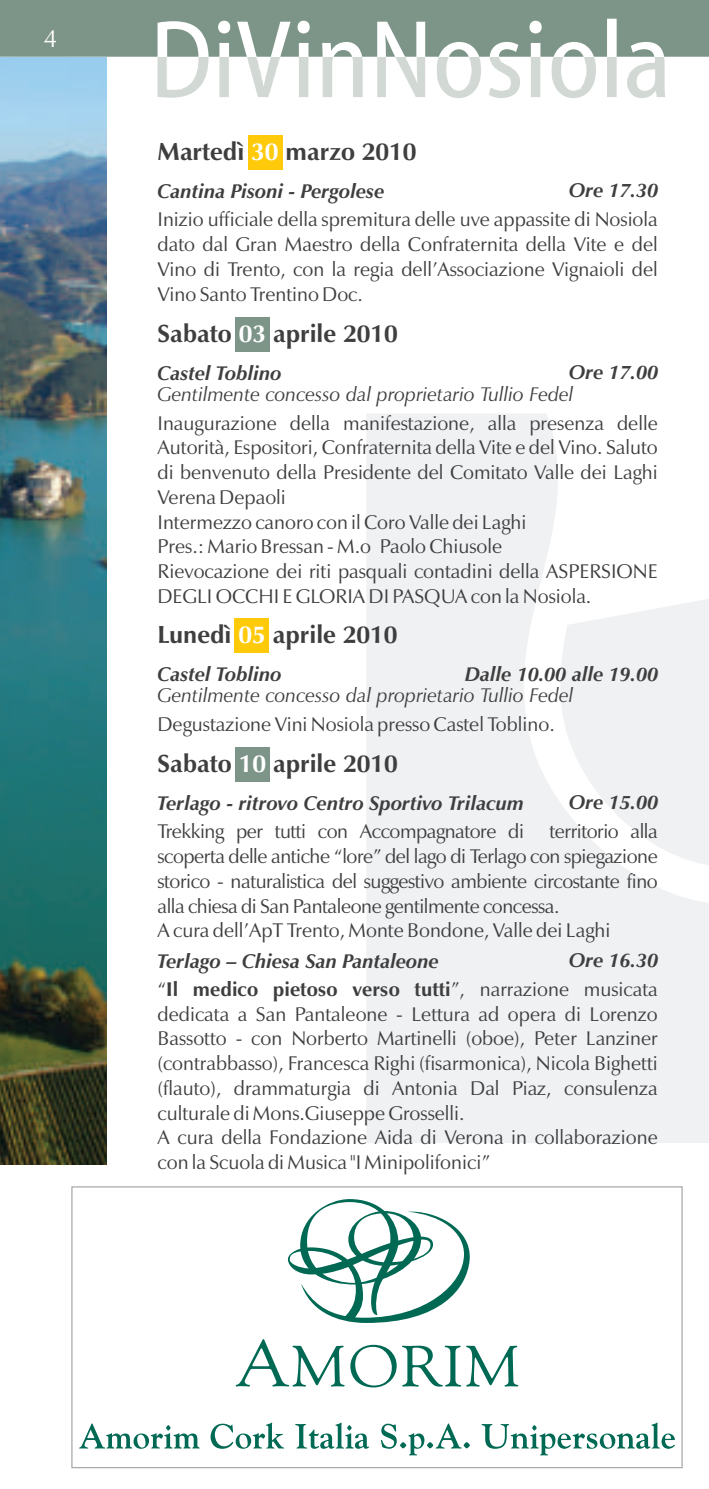
<style>
.page{position:relative;width:709px;height:1489px;background:#fff}
.page>*{position:absolute;margin:0;border:0;box-sizing:border-box;transform-origin:0 0}
.t1{font:700 25px "Zapf Humanist 601 BT";color:#3e3e3f}
.t2{font:25px "Zapf Humanist 601 BT";color:#fff}
.t3{font:20px/24.8px "Zapf Humanist 601 BT";color:#3e3e3f}
.t4{font:20px/24.8px "Zapf Humanist 601 BT";letter-spacing:-.02em;color:#3e3e3f}
.t5{font:italic 700 20px "Zapf Humanist 601 BT";color:#3e3e3f}
.t6{font:italic 20px "Zapf Humanist 601 BT";color:#3e3e3f}
.t7{font:700 20px "Zapf Humanist 601 BT";color:#3e3e3f}
.s1{color:#fff}
.s2{font-weight:400}
</style>
<div class="page">
<svg style="left:366px;top:414px;width:343px;height:728px;fill:#f0f1f2"></svg>
<svg style="left:556px;top:567px;width:153px;height:300px;fill:#f0f1f2"></svg>
<img style="left:0;top:57px;width:106px;height:1107px">
<img style="left:157px;top:57px;width:508px;height:41px">
<svg style="left:0;top:0;width:709px;height:57px;background:#8ea297"></svg>
<div style="left:248px;top:136px;width:34px;height:34px;background:#feca0a"></div>
<div style="left:235px;top:747px;width:34px;height:34px;background:#7d9588"></div>
<svg style="left:236px;top:1339px;width:282px;height:48px"></svg>
<svg style="left:288px;top:1199px;width:182px;height:123px"></svg>
<svg style="left:79px;top:1423px;width:120px;height:25px"></svg>
<svg style="left:210px;top:1422px;width:74px;height:26px"></svg>
<svg style="left:295px;top:1422px;width:74px;height:26px"></svg>
<svg style="left:380px;top:1423px;width:17px;height:25px"></svg>
<svg style="left:400px;top:1441px;width:6px;height:7px"></svg>
<svg style="left:408px;top:1433px;width:16px;height:22px"></svg>
<svg style="left:427px;top:1441px;width:6px;height:7px"></svg>
<svg style="left:435px;top:1423px;width:26px;height:25px"></svg>
<svg style="left:463px;top:1441px;width:7px;height:7px"></svg>
<svg style="left:481px;top:1422px;width:194px;height:33px"></svg>
<div style="left:71px;top:1186px;width:611px;height:281px;border:1px solid #a8a9ad"></div>
<div style="left:235px;top:317px;width:34px;height:34px;background:#7d9588"></div>
<div style="left:234px;top:618px;width:34px;height:34px;background:#feca0a"></div>
<p class="t2" style="left:44px;top:28px;width:15px">4</p>
<p class="t1" style="left:157px;top:141px;width:261px">Martedì <span class="s1">30</span> marzo 2010</p>
<p class="t5" style="left:157px;top:183px;width:228px">Cantina Pisoni - Pergolese</p>
<p class="t5" style="left:569px;top:182px;width:91px">Ore 17.30</p>
<p class="t3" style="left:157px;top:209px;width:502px">Inizio ufficiale della spremitura delle uve appassite di Nosiola</p>
<p class="t3" style="left:157px;top:234px;width:502px;text-align:justify">dato dal Gran Maestro della Confraternita della Vite e del Vino di Trento, con la regia dell’Associazione Vignaioli del Vino Santo Trentino Doc.</p>
<p class="t1" style="left:157px;top:323px;width:242px">Sabato <span class="s1">03</span> aprile 2010</p>
<p class="t5" style="left:569px;top:363px;width:91px">Ore 17.00</p>
<p class="t6" style="left:157px;top:386px;width:417px">Gentilmente concesso dal proprietario Tullio Fedel</p>
<p class="t5" style="left:157px;top:364px;width:126px">Castel Toblino</p>
<p class="t3" style="left:157px;top:412px;width:502px">Inaugurazione della manifestazione, alla presenza delle</p>
<p class="t3" style="left:157px;top:436px;width:502px">Autorità, Espositori, Confraternita della Vite e del Vino. Saluto di benvenuto della Presidente del Comitato Valle dei Laghi Verena Depaoli<br>Intermezzo canoro con il Coro Valle dei Laghi<br>Pres.: Mario Bressan - M.o Paolo Chiusole<br>Rievocazione dei riti pasquali contadini della ASPERSIONE DEGLI OCCHI E GLORIA DI PASQUA con la Nosiola.</p>
<p class="t1" style="left:157px;top:624px;width:242px">Lunedì <span class="s1">05</span> aprile 2010</p>
<p class="t5" style="left:157px;top:666px;width:126px">Castel Toblino</p>
<p class="t5" style="left:465px;top:666px;width:195px">Dalle 10.00 alle 19.00</p>
<p class="t6" style="left:157px;top:687px;width:417px">Gentilmente concesso dal proprietario Tullio Fedel</p>
<p class="t3" style="left:157px;top:713px;width:399px">Degustazione Vini Nosiola presso Castel Toblino.</p>
<p class="t1" style="left:157px;top:753px;width:242px">Sabato <span class="s1">10</span> aprile 2010</p>
<p class="t5" style="left:157px;top:794px;width:368px">Terlago - ritrovo Centro Sportivo Trilacum</p>
<p class="t5" style="left:569px;top:793px;width:91px">Ore 15.00</p>
<p class="t4" style="left:157px;top:820px;width:368px">Trekking per tutti con Accompagnatore di</p>
<p class="t4" style="left:549px;top:820px;width:110px">territorio alla</p>
<p class="t4" style="left:157px;top:845px;width:502px">scoperta delle antiche “lore” del lago di Terlago con spiegazione storico - naturalistica del suggestivo ambiente circostante fino alla chiesa di San Pantaleone gentilmente concessa.<br>A cura dell’ApT Trento, Monte Bondone, Valle dei Laghi</p>
<p class="t5" style="left:157px;top:952px;width:283px">Terlago – Chiesa San Pantaleone</p>
<p class="t5" style="left:569px;top:951px;width:91px">Ore 16.30</p>
<p class="t7" style="left:157px;top:980px;width:502px"><span class="s2">“</span>Il medico pietoso verso tutti<span class="s2">”, narrazione musicata</span></p>
<p class="t3" style="left:157px;top:1002px;width:502px">dedicata a San Pantaleone - Lettura ad opera di Lorenzo Bassotto - con Norberto Martinelli (oboe), Peter Lanziner (contrabbasso), Francesca Righi (fisarmonica), Nicola Bighetti (flauto), drammaturgia di Antonia Dal Piaz, consulenza culturale di Mons.Giuseppe Grosselli.<br>A cura della Fondazione Aida di Verona in collaborazione con la Scuola di Musica "I Minipolifonici”</p>
</div>
